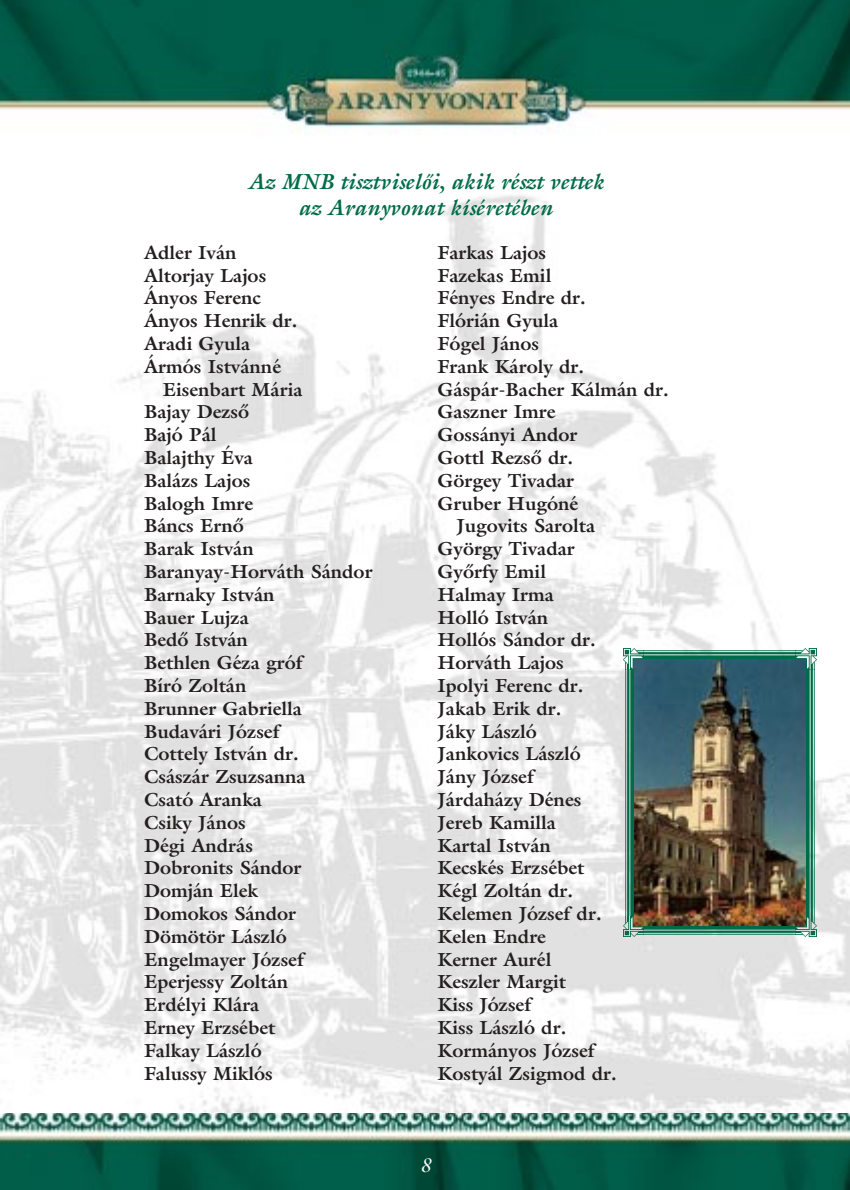
<style>
.page{position:relative;width:850px;height:1190px;background:#fff}
.page>*{position:absolute;margin:0;border:0;box-sizing:border-box;transform-origin:0 0}
.t1{font:italic 700 22px/26px "H Galliard";color:#006b48;text-align:center}
.t2{font:italic 300 20px "H Galliard";color:#fff}
.t3{font:700 19px "H Galliard";color:#231f1f}
</style>
<div class="page">
<img style="left:0;top:0;width:850px;height:1190px">
<img style="left:0;top:138px;width:850px;height:975px">
<img style="left:634px;top:659px;width:172px;height:267px">
<img style="left:623px;top:649px;width:21px;height:20px">
<img style="left:644px;top:649px;width:152px;height:10px">
<img style="left:796px;top:649px;width:20px;height:20px">
<img style="left:806px;top:669px;width:10px;height:247px">
<img style="left:796px;top:916px;width:20px;height:20px">
<img style="left:644px;top:926px;width:152px;height:10px">
<img style="left:623px;top:916px;width:21px;height:20px">
<img style="left:623px;top:669px;width:11px;height:247px">
<p class="t1" style="left:248px;top:171px;width:358px">Az MNB tisztviselôi, akik részt vettek az Aranyvonat kíséretében</p>
<p class="t3" style="left:144px;top:245px;width:94px">Adler Iván</p>
<p class="t3" style="left:144px;top:268px;width:124px">Altorjay Lajos</p>
<p class="t3" style="left:144px;top:291px;width:118px">Ányos Ferenc</p>
<p class="t3" style="left:144px;top:314px;width:155px">Ányos Henrik dr.</p>
<p class="t3" style="left:144px;top:336px;width:108px">Aradi Gyula</p>
<p class="t3" style="left:144px;top:359px;width:138px">Ármós Istvánné</p>
<p class="t3" style="left:163px;top:382px;width:141px">Eisenbart Mária</p>
<p class="t3" style="left:144px;top:405px;width:107px">Bajay Dezsô</p>
<p class="t3" style="left:144px;top:428px;width:74px">Bajó Pál</p>
<p class="t3" style="left:144px;top:450px;width:110px">Balajthy Éva</p>
<p class="t3" style="left:144px;top:473px;width:108px">Balázs Lajos</p>
<p class="t3" style="left:144px;top:496px;width:111px">Balogh Imre</p>
<p class="t3" style="left:144px;top:519px;width:101px">Báncs Ernô</p>
<p class="t3" style="left:144px;top:542px;width:111px">Barak István</p>
<p class="t3" style="left:144px;top:564px;width:230px">Baranyay-Horváth Sándor</p>
<p class="t3" style="left:144px;top:587px;width:132px">Barnaky István</p>
<p class="t3" style="left:144px;top:610px;width:106px">Bauer Lujza</p>
<p class="t3" style="left:144px;top:633px;width:105px">Bedô István</p>
<p class="t3" style="left:144px;top:656px;width:160px">Bethlen Géza gróf</p>
<p class="t3" style="left:144px;top:678px;width:104px">Bíró Zoltán</p>
<p class="t3" style="left:144px;top:701px;width:159px">Brunner Gabriella</p>
<p class="t3" style="left:144px;top:724px;width:137px">Budavári József</p>
<p class="t3" style="left:144px;top:747px;width:156px">Cottely István dr.</p>
<p class="t3" style="left:144px;top:770px;width:163px">Császár Zsuzsanna</p>
<p class="t3" style="left:144px;top:792px;width:119px">Csató Aranka</p>
<p class="t3" style="left:144px;top:815px;width:103px">Csiky János</p>
<p class="t3" style="left:144px;top:838px;width:110px">Dégi András</p>
<p class="t3" style="left:144px;top:861px;width:159px">Dobronits Sándor</p>
<p class="t3" style="left:144px;top:884px;width:116px">Domján Elek</p>
<p class="t3" style="left:144px;top:906px;width:154px">Domokos Sándor</p>
<p class="t3" style="left:144px;top:929px;width:144px">Dömötör László</p>
<p class="t3" style="left:144px;top:952px;width:161px">Engelmayer József</p>
<p class="t3" style="left:144px;top:975px;width:146px">Eperjessy Zoltán</p>
<p class="t3" style="left:144px;top:998px;width:117px">Erdélyi Klára</p>
<p class="t3" style="left:144px;top:1020px;width:133px">Erney Erzsébet</p>
<p class="t3" style="left:144px;top:1043px;width:119px">Falkay László</p>
<p class="t3" style="left:144px;top:1066px;width:130px">Falussy Miklós</p>
<p class="t3" style="left:438px;top:245px;width:110px">Farkas Lajos</p>
<p class="t3" style="left:438px;top:268px;width:115px">Fazekas Emil</p>
<p class="t3" style="left:438px;top:291px;width:150px">Fényes Endre dr.</p>
<p class="t3" style="left:438px;top:314px;width:122px">Flórián Gyula</p>
<p class="t3" style="left:438px;top:336px;width:103px">Fógel János</p>
<p class="t3" style="left:438px;top:359px;width:148px">Frank Károly dr.</p>
<p class="t3" style="left:438px;top:382px;width:233px">Gáspár-Bacher Kálmán dr.</p>
<p class="t3" style="left:438px;top:405px;width:119px">Gaszner Imre</p>
<p class="t3" style="left:438px;top:428px;width:142px">Gossányi Andor</p>
<p class="t3" style="left:438px;top:450px;width:137px">Gottl Rezsô dr.</p>
<p class="t3" style="left:438px;top:473px;width:138px">Görgey Tivadar</p>
<p class="t3" style="left:438px;top:496px;width:142px">Gruber Hugóné</p>
<p class="t3" style="left:456px;top:519px;width:140px">Jugovits Sarolta</p>
<p class="t3" style="left:438px;top:542px;width:139px">György Tivadar</p>
<p class="t3" style="left:438px;top:564px;width:110px">Gyôrfy Emil</p>
<p class="t3" style="left:438px;top:587px;width:118px">Halmay Irma</p>
<p class="t3" style="left:438px;top:610px;width:112px">Holló István</p>
<p class="t3" style="left:438px;top:633px;width:160px">Hollós Sándor dr.</p>
<p class="t3" style="left:438px;top:656px;width:128px">Horváth Lajos</p>
<p class="t3" style="left:438px;top:678px;width:147px">Ipolyi Ferenc dr.</p>
<p class="t3" style="left:438px;top:701px;width:125px">Jakab Erik dr.</p>
<p class="t3" style="left:438px;top:724px;width:101px">Jáky László</p>
<p class="t3" style="left:438px;top:747px;width:145px">Jankovics László</p>
<p class="t3" style="left:438px;top:770px;width:98px">Jány József</p>
<p class="t3" style="left:438px;top:792px;width:145px">Járdaházy Dénes</p>
<p class="t3" style="left:438px;top:815px;width:120px">Jereb Kamilla</p>
<p class="t3" style="left:438px;top:838px;width:115px">Kartal István</p>
<p class="t3" style="left:438px;top:861px;width:148px">Kecskés Erzsébet</p>
<p class="t3" style="left:438px;top:884px;width:137px">Kégl Zoltán dr.</p>
<p class="t3" style="left:438px;top:906px;width:166px">Kelemen József dr.</p>
<p class="t3" style="left:438px;top:929px;width:110px">Kelen Endre</p>
<p class="t3" style="left:438px;top:952px;width:115px">Kerner Aurél</p>
<p class="t3" style="left:438px;top:975px;width:130px">Keszler Margit</p>
<p class="t3" style="left:438px;top:998px;width:95px">Kiss József</p>
<p class="t3" style="left:438px;top:1020px;width:130px">Kiss László dr.</p>
<p class="t3" style="left:438px;top:1043px;width:159px">Kormányos József</p>
<p class="t3" style="left:438px;top:1066px;width:181px">Kostyál Zsigmod dr.</p>
<p class="t2" style="left:420px;top:1158px;width:12px">8</p>
</div>
